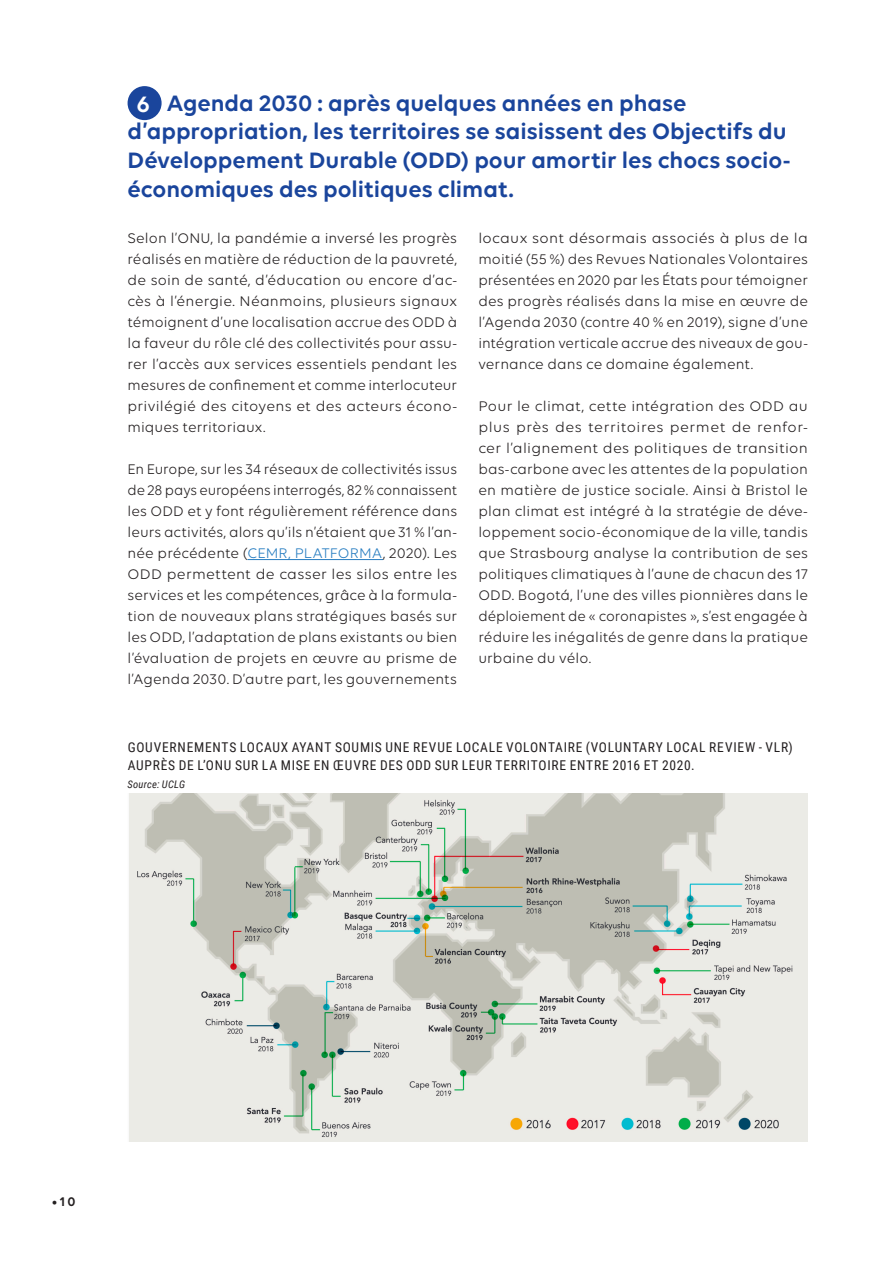
<style>
.page{position:relative;width:893px;height:1263px;background:#fff}
.page>*{position:absolute;margin:0;border:0;box-sizing:border-box;transform-origin:0 0}
.C2_titre_intro{font:600 24px/28.8px "Volte";letter-spacing:-.005em;color:#1a459c}
.t1{font:600 24px "Volte";color:#fff}
.C2_TC_texte_courant{font:15px/21px "Volte";letter-spacing:.005em;color:#231f20;text-align:justify}
.S_titre{font:13.5px/18px "Roboto Condensed";letter-spacing:.055em;color:#231f20}
.t2{font:600 13.5px "Volte";color:#231f20}
.S_titre-2{font:italic 10.5px "Roboto Condensed";letter-spacing:.025em;color:#231f20}
.s1{color:#277dc1}
</style>
<div class="page">
<div style="left:128px;top:86px;width:34px;height:34px;background:#1a459c;border-radius:50%"></div>
<hr style="left:247px;top:559px;width:136px;height:1px;background:#277dc1">
<img style="left:129px;top:794px;width:679px;height:348px">
<p class="C2_titre_intro" style="left:128px;top:88px;width:665px;text-indent:39px">Agenda 2030 : après quelques années en phase d’appropriation, les territoires se saisissent des Objectifs du Développement Durable (ODD) pour amortir les chocs socio&shy;économiques des politiques climat.</p>
<p class="C2_TC_texte_courant" style="left:128px;top:227px;width:331px">Selon l’ONU, la pandémie a inversé les progrès réalisés en matière de réduction de la pauvreté, de soin de santé, d’éducation ou encore d’ac&shy;cès à l’énergie. Néanmoins, plusieurs signaux témoignent d’une localisation accrue des ODD à la faveur du rôle clé des collectivités pour assu&shy;rer l’accès aux services essentiels pendant les mesures de confinement et comme interlocuteur privilégié des citoyens et des acteurs écono&shy;miques territoriaux.</p>
<p class="C2_TC_texte_courant" style="left:128px;top:458px;width:331px">En Europe, sur les 34 réseaux de collectivités issus de 28 pays européens interrogés, 82 % connaissent les ODD et y font régulièrement référence dans leurs activités, alors qu’ils n’étaient que 31 % l’an&shy;née précédente (<span class="s1">CEMR, PLATFORMA</span>, 2020). Les ODD permettent de casser les silos entre les services et les compétences, grâce à la formula&shy;tion de nouveaux plans stratégiques basés sur les ODD, l’adaptation de plans existants ou bien l’évaluation de projets en œuvre au prisme de l’Agenda 2030. D’autre part, les gouvernements</p>
<p class="t1" style="left:137px;top:90px;width:15px">6</p>
<p class="C2_TC_texte_courant" style="left:478px;top:227px;width:331px">locaux sont désormais associés à plus de la moitié (55 %) des Revues Nationales Volontaires présentées en 2020 par les États pour témoigner des progrès réalisés dans la mise en œuvre de l’Agenda 2030 (contre 40 % en 2019), signe d’une intégration verticale accrue des niveaux de gou&shy;vernance dans ce domaine également.</p>
<p class="C2_TC_texte_courant" style="left:478px;top:395px;width:331px">Pour le climat, cette intégration des ODD au plus près des territoires permet de renfor&shy;cer l’alignement des politiques de transition bas-carbone avec les attentes de la population en matière de justice sociale. Ainsi à Bristol le plan climat est intégré à la stratégie de déve&shy;loppement socio-économique de la ville, tandis que Strasbourg analyse la contribution de ses politiques climatiques à l’aune de chacun des 17<br>ODD. Bogotá, l’une des villes pionnières dans le déploiement de « coronapistes », s’est engagée à réduire les inégalités de genre dans la pratique urbaine du vélo.</p>
<p class="S_titre" style="left:128px;top:737px;width:666px">GOUVERNEMENTS LOCAUX AYANT SOUMIS UNE REVUE LOCALE VOLONTAIRE (VOLUNTARY LOCAL REVIEW - VLR)<br>AUPRÈS DE L’ONU SUR LA MISE EN ŒUVRE DES ODD SUR LEUR TERRITOIRE ENTRE 2016 ET 2020.</p>
<p class="S_titre-2" style="left:128px;top:777px;width:59px">Source: UCLG</p>
<p class="t2" style="left:52px;top:1193px;width:25px">•10</p>
</div>
